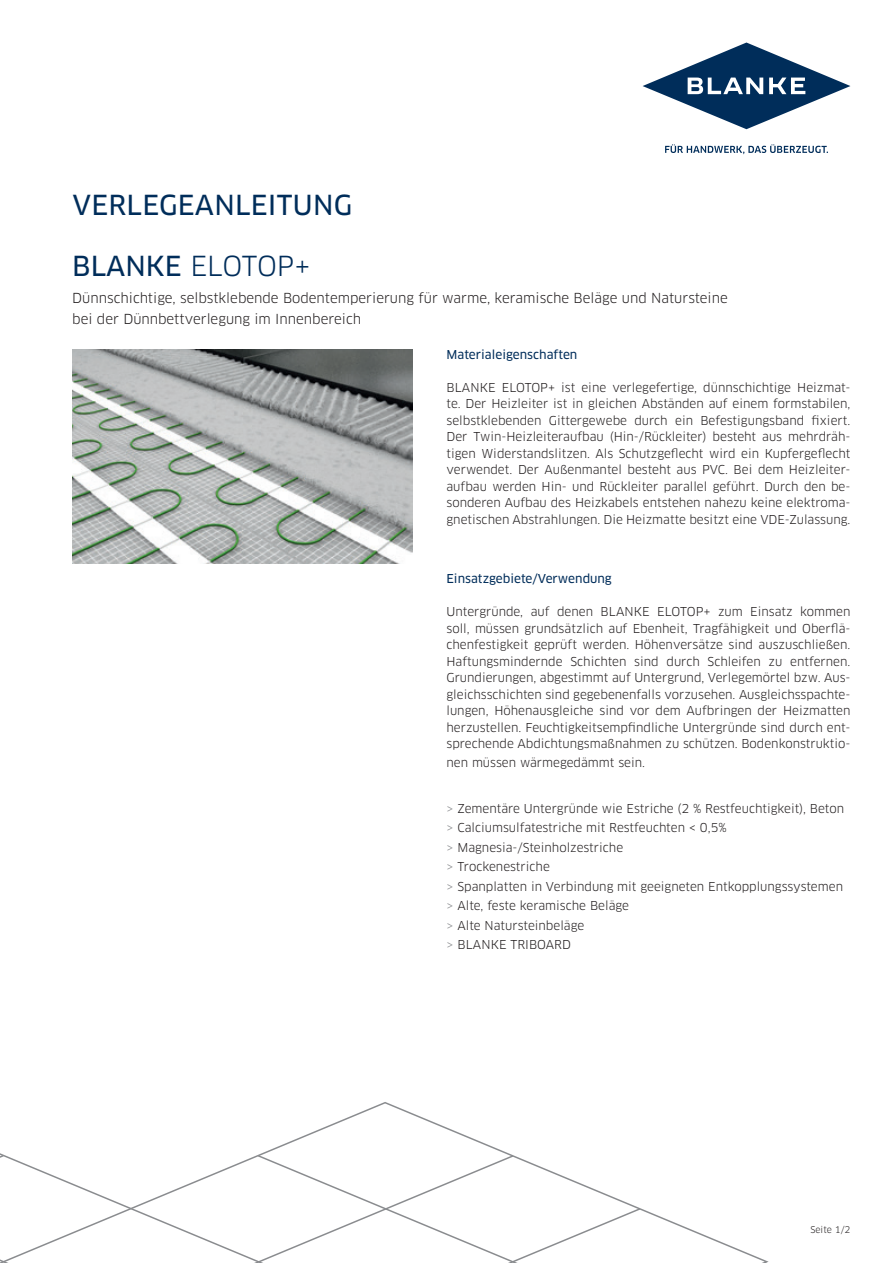
<style>
.page{position:relative;width:893px;height:1263px;background:#fff}
.page>*{position:absolute;margin:0;border:0;box-sizing:border-box;transform-origin:0 0}
.t1{font:27px "Clan OT News";letter-spacing:.01em;color:#002d5a}
.t2{font:27px "Clan OT";letter-spacing:-.01em;color:#002d5a}
.t3{font:13.5px/21px "Clan OT";color:#231f20}
.t4{font:12px/16.5px "Clan OT";color:#231f20;text-align:justify}
.t5{font:12px "Clan OT News";color:#002d5a}
.t6{font:9px "Clan OT";color:#231f20}
.s1{font-family:"Clan OT News"}
.s2{color:#8a8c8f}
</style>
<div class="page">
<svg style="left:665px;top:144px;width:163px;height:10px"></svg>
<svg style="left:643px;top:43px;width:207px;height:86px"></svg>
<img style="left:72px;top:349px;width:340px;height:214px">
<svg style="left:410px;top:1112px;width:359px;height:151px"></svg>
<svg style="left:0;top:1102px;width:410px;height:52px"></svg>
<svg style="left:0;top:1154px;width:666px;height:109px"></svg>
<h1 class="t1" style="left:72px;top:189px;width:281px">VERLEGEANLEITUNG</h1>
<h1 class="t2" style="left:72px;top:250px;width:240px"><span class="s1">BLANKE</span> ELOTOP+</h1>
<p class="t3" style="left:72px;top:287px;width:657px">Dünnschichtige, selbstklebende Bodentemperierung für warme, keramische Beläge und Natursteine bei der Dünnbettverlegung im Innenbereich</p>
<p class="t5" style="left:446px;top:347px;width:132px">Materialeigenschaften</p>
<p class="t4" style="left:446px;top:379px;width:405px">BLANKE ELOTOP+ ist eine verlegefertige, dünnschichtige Heizmat&shy;te. Der Heizleiter ist in gleichen Abständen auf einem formstabilen, selbstklebenden Gittergewebe durch ein Befestigungsband fixiert.<br>Der Twin-Heizleiteraufbau (Hin-/Rückleiter) besteht aus mehrdräh&shy;tigen Widerstandslitzen. Als Schutzgeflecht wird ein Kupfergeflecht verwendet. Der Außenmantel besteht aus PVC. Bei dem Heizleiter&shy;aufbau werden Hin- und Rückleiter parallel geführt. Durch den be&shy;sonderen Aufbau des Heizkabels entstehen nahezu keine elektroma&shy;gnetischen Abstrahlungen. Die Heizmatte besitzt eine VDE-Zulassung.</p>
<p class="t5" style="left:446px;top:572px;width:167px">Einsatzgebiete/Verwendung</p>
<p class="t4" style="left:446px;top:603px;width:405px">Untergründe, auf denen BLANKE ELOTOP+ zum Einsatz kommen soll, müssen grundsätzlich auf Ebenheit, Tragfähigkeit und Oberflä&shy;chenfestigkeit geprüft werden. Höhenversätze sind auszuschließen.<br>Haftungsmindernde Schichten sind durch Schleifen zu entfernen.<br>Grundierungen, abgestimmt auf Untergrund, Verlegemörtel bzw. Aus&shy;gleichsschichten sind gegebenenfalls vorzusehen. Ausgleichsspachte&shy;lungen, Höhenausgleiche sind vor dem Aufbringen der Heizmatten herzustellen. Feuchtigkeitsempfindliche Untergründe sind durch ent&shy;sprechende Abdichtungsmaßnahmen zu schützen. Bodenkonstruktio-</p>
<p class="t4" style="left:446px;top:754px;width:200px">nen müssen wärmegedämmt sein.</p>
<p class="t4" style="left:446px;top:798px;width:399px;line-height:19.5px;text-align:left"><span class="s2">&gt;</span> Zementäre Untergründe wie Estriche (2 % Restfeuchtigkeit), Beton <span class="s2">&gt;</span> Calciumsulfatestriche mit Restfeuchten &lt; 0,5%<br><span class="s2">&gt;</span> Magnesia-/Steinholzestriche<br><span class="s2">&gt;</span> Trockenestriche<br><span class="s2">&gt;</span> Spanplatten in Verbindung mit geeigneten Entkopplungssystemen <span class="s2">&gt;</span> Alte, feste keramische Beläge<br><span class="s2">&gt;</span> Alte Natursteinbeläge<br><span class="s2">&gt;</span> BLANKE TRIBOARD</p>
<p class="t6" style="left:810px;top:1224px;width:42px">Seite 1/2</p>
</div>
